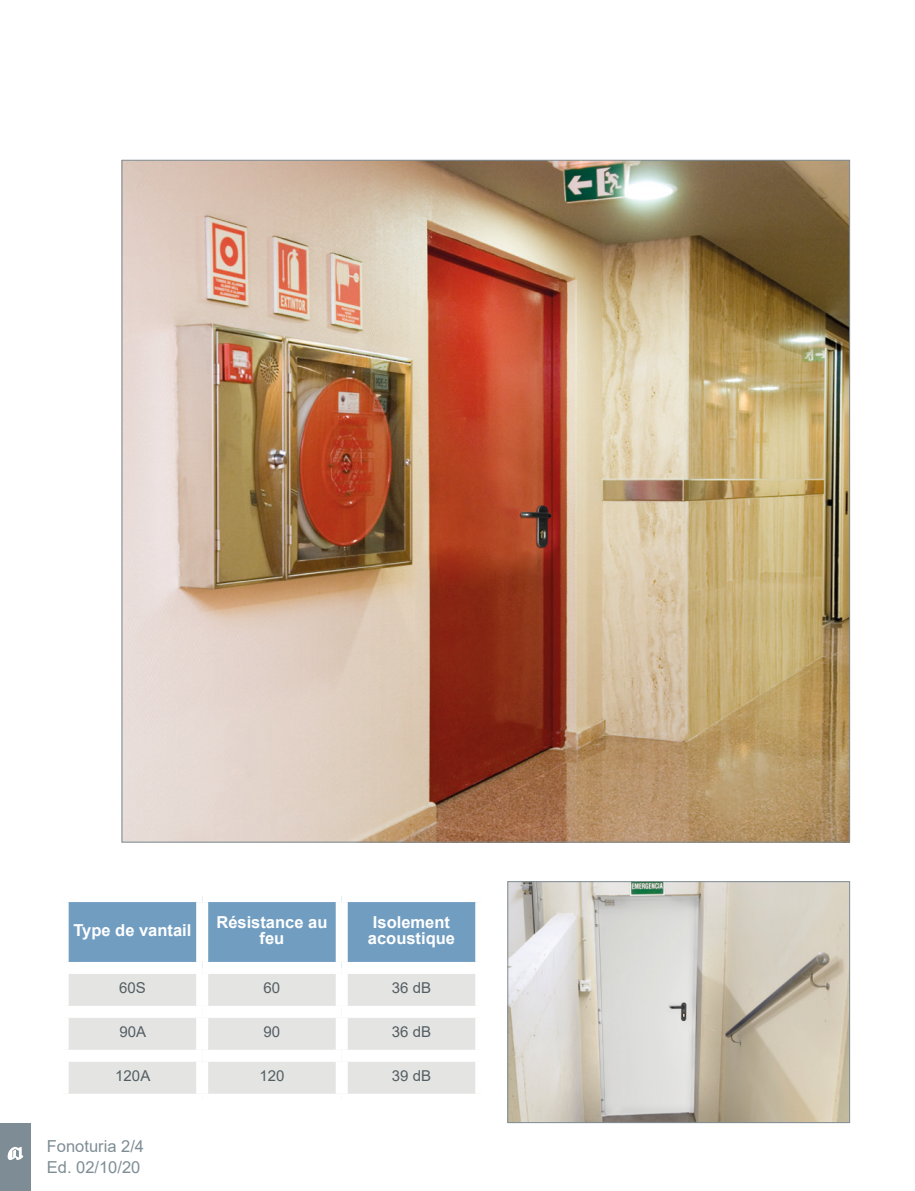
<style>
.page{position:relative;width:915px;height:1191px;background:#fff}
.page>*{position:absolute;margin:0;border:0;box-sizing:border-box;transform-origin:0 0}
.t1{font:700 16.5px/16.5px "Arial";color:#fff;text-align:center}
.t2{font:16.5px/21px "Arial";color:#7e8d95}
.t3{font:15px "Arial";color:#535e63}
</style>
<div class="page">
<img style="left:124px;top:162px;width:723px;height:678px">
<img style="left:509px;top:883px;width:338px;height:237px">
<div style="left:507px;top:881px;width:342px;height:241px;border:1px solid #7e8d95"></div>
<div style="left:69px;top:902px;width:406px;height:60px;background:#719dc1"></div>
<div style="left:69px;top:974px;width:406px;height:119px;background:#e4e4e3"></div>
<div style="left:196px;top:902px;width:12px;height:60px;background:#fff"></div>
<div style="left:335px;top:902px;width:12px;height:60px;background:#fff"></div>
<div style="left:196px;top:974px;width:12px;height:31px;background:#fff"></div>
<div style="left:335px;top:974px;width:12px;height:31px;background:#fff"></div>
<div style="left:57px;top:1005px;width:145px;height:12px;background:#fff"></div>
<div style="left:202px;top:1005px;width:139px;height:12px;background:#fff"></div>
<div style="left:196px;top:1017px;width:12px;height:32px;background:#fff"></div>
<div style="left:341px;top:1005px;width:146px;height:12px;background:#fff"></div>
<div style="left:335px;top:1017px;width:12px;height:32px;background:#fff"></div>
<div style="left:57px;top:1049px;width:145px;height:12px;background:#fff"></div>
<div style="left:202px;top:1049px;width:139px;height:12px;background:#fff"></div>
<div style="left:196px;top:1061px;width:12px;height:32px;background:#fff"></div>
<div style="left:341px;top:1049px;width:146px;height:12px;background:#fff"></div>
<div style="left:335px;top:1061px;width:12px;height:32px;background:#fff"></div>
<div style="left:0;top:1122px;width:30px;height:69px;background:#7e8d95"></div>
<svg style="left:7px;top:1146px;width:17px;height:14px"></svg>
<p class="t1" style="left:73px;top:922px;width:119px">Type de vantail</p>
<p class="t1" style="left:216px;top:913px;width:112px">Résistance au feu</p>
<p class="t1" style="left:368px;top:913px;width:89px">Isolement acoustique</p>
<p class="t3" style="left:119px;top:977px;width:28px">60S</p>
<p class="t3" style="left:263px;top:977px;width:18px">60</p>
<p class="t3" style="left:392px;top:977px;width:41px">36 dB</p>
<p class="t3" style="left:119px;top:1021px;width:28px">90A</p>
<p class="t3" style="left:263px;top:1021px;width:18px">90</p>
<p class="t3" style="left:392px;top:1021px;width:41px">36 dB</p>
<p class="t3" style="left:115px;top:1065px;width:37px">120A</p>
<p class="t3" style="left:259px;top:1065px;width:27px">120</p>
<p class="t3" style="left:392px;top:1065px;width:41px">39 dB</p>
<p class="t2" style="left:47px;top:1135px;width:99px">Fonoturia 2/4<br>Ed. 02/10/20</p>
</div>
